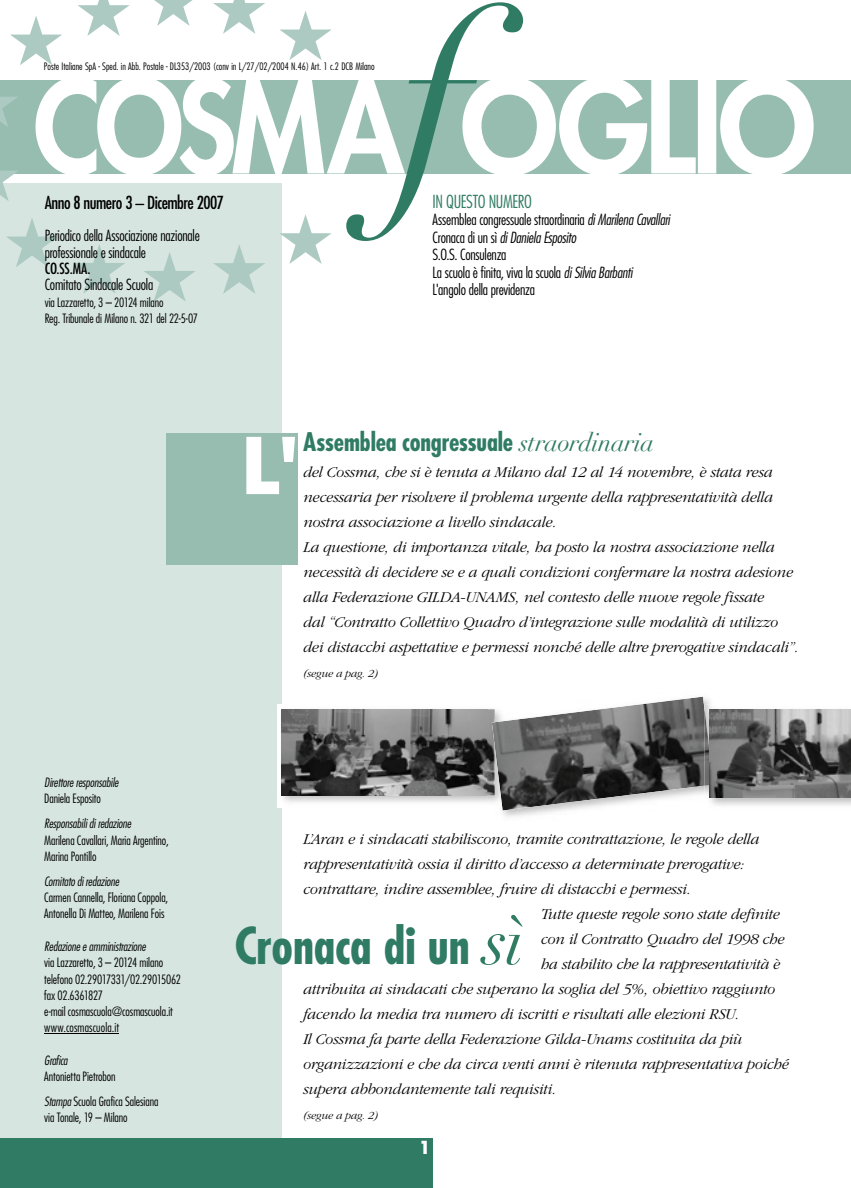
<style>
.page{position:relative;width:851px;height:1188px;background:#fff}
.page>*{position:absolute;margin:0;border:0;box-sizing:border-box;transform-origin:0 0}
.t1{font:700 condensed 49.5px "Futura Std";letter-spacing:-.005em;color:#307b63}
.t2{font:700 condensed 25px "Futura Std";letter-spacing:-.01em;color:#307b63}
.t3{font:condensed 17.5px "Futura Std";letter-spacing:-.03em;color:#000}
.t4{font:300 condensed 17.5px "Futura Std";letter-spacing:-.025em;color:#307b63}
.t5{font:700 17.5px "Futura Std";color:#fff}
.t6{font:italic 300 15.62px/25px "ITC Garamond Std";letter-spacing:-.015em;color:#000}
.t7{font:300 condensed 15px/17.5px "Futura Std";letter-spacing:-.015em;color:#000}
.t8{font:condensed 15px "Futura Std";color:#000}
.t9{font:300 condensed 12.5px/16.2px "Futura Std";letter-spacing:-.005em;color:#000}
.t10{font:italic 300 condensed 12.5px "Futura Std";letter-spacing:-.01em;color:#000}
.t11{font:italic 300 11.25px "ITC Garamond Std";letter-spacing:-.005em;color:#000}
.t12{font:300 condensed 10px "Futura Std";color:#000}
.s1{font-style:italic}
.s2{font-family:"Didot";font-weight:400;font-style:italic;font-stretch:normal}
.s3{font-family:"Didot";font-weight:400;font-style:italic;font-stretch:normal;font-size:68.25px}
</style>
<div class="page">
<div style="left:0;top:182px;width:282px;height:970px;background:#d6e5e0"></div>
<div style="left:0;top:80px;width:850px;height:93px;background:#97bdb1"></div>
<hr style="left:44px;top:1032px;width:75px;height:1px;background:#000">
<div style="left:166px;top:433px;width:132px;height:132px;background:#97bdb1"></div>
<div style="left:0;top:1137px;width:432px;height:50px;background:#307b63"></div>
<svg style="left:10px;top:16px;width:52px;height:49px"></svg>
<svg style="left:78px;top:0;width:52px;height:36px"></svg>
<svg style="left:154px;top:0;width:39px;height:26px"></svg>
<svg style="left:213px;top:0;width:52px;height:34px"></svg>
<svg style="left:280px;top:11px;width:51px;height:49px"></svg>
<svg style="left:0;top:97px;width:17px;height:30px"></svg>
<svg style="left:0;top:171px;width:19px;height:30px"></svg>
<svg style="left:6px;top:218px;width:52px;height:49px"></svg>
<svg style="left:74px;top:244px;width:51px;height:49px"></svg>
<svg style="left:144px;top:252px;width:51px;height:49px"></svg>
<svg style="left:213px;top:245px;width:52px;height:49px"></svg>
<svg style="left:280px;top:214px;width:51px;height:50px"></svg>
<svg style="left:35px;top:80px;width:311px;height:94px"></svg>
<svg style="left:346px;top:2px;width:177px;height:239px"></svg>
<svg style="left:462px;top:76px;width:351px;height:100px"></svg>
<img style="left:282px;top:795px;width:205px;height:7px">
<img style="left:277px;top:704px;width:5px;height:103px">
<img style="left:282px;top:709px;width:205px;height:86px">
<img style="left:487px;top:698px;width:223px;height:119px">
<img style="left:491px;top:696px;width:213px;height:114px">
<img style="left:704px;top:704px;width:146px;height:105px">
<img style="left:704px;top:709px;width:5px;height:76px">
<img style="left:709px;top:709px;width:141px;height:88px">
<svg style="left:246px;top:436px;width:49px;height:58px"></svg>
<p class="t12" style="left:44px;top:61px;width:332px">Poste Italiane SpA - Sped. in Abb. Postale - DL353/2003 (conv in L/27/02/2004 N.46) Art. 1 c.2 DCB Milano</p>
<p class="t3" style="left:45px;top:192px;width:181px">Anno 8 numero 3 – Dicembre 2007</p>
<p class="t7" style="left:45px;top:228px;width:156px;line-height:16.2px">Periodico della Associazione nazionale professionale e sindacale</p>
<p class="t8" style="left:45px;top:259px;width:47px">CO.SS.MA.</p>
<p class="t7" style="left:45px;top:276px;width:110px">Comitato Sindacale Scuola</p>
<p class="t9" style="left:45px;top:293px;width:155px;line-height:16.9px">via Lazzaretto, 3 – 20124 milano<br>Reg. Tribunale di Milano n. 321 del 22-5-07</p>
<p class="t4" style="left:432px;top:191px;width:101px">IN QUESTO NUMERO</p>
<p class="t7" style="left:432px;top:211px;width:239px">Assemblea congressuale straordinaria <span class="s1">di Marilena Cavallari </span>Cronaca di un sì <span class="s1">di Daniela Esposito<br></span>S.O.S. Consulenza<br>La scuola è finita, viva la scuola <span class="s1">di Silvia Barbanti<br></span>L'angolo della previdenza</p>
<p class="t10" style="left:44px;top:774px;width:76px">Direttore responsabile</p>
<p class="t9" style="left:44px;top:790px;width:58px">Daniela Esposito</p>
<p class="t10" style="left:44px;top:816px;width:88px">Responsabili di redazione</p>
<p class="t9" style="left:44px;top:831px;width:126px">Marilena Cavallari, Maria Argentino,<br>Marina Pontillo</p>
<p class="t10" style="left:44px;top:873px;width:76px">Comitato di redazione</p>
<p class="t9" style="left:44px;top:889px;width:125px">Carmen Cannella, Floriana Coppola,<br>Antonella Di Matteo, Marilena Fois</p>
<p class="t10" style="left:44px;top:938px;width:103px">Redazione e amministrazione</p>
<p class="t9" style="left:44px;top:954px;width:138px">via Lazzaretto, 3 – 20124 milano telefono 02.29017331/02.29015062 fax 02.6361827<br>e-mail cosmascuola@cosmascuola.it www.cosmascuola.it</p>
<p class="t10" style="left:44px;top:1052px;width:25px">Grafica</p>
<p class="t9" style="left:44px;top:1063px;width:116px;line-height:25px">Antonietta Pietrobon<br><span class="s1">Stampa</span> Scuola Grafica Salesiana</p>
<p class="t9" style="left:44px;top:1109px;width:85px">via Tonale, 19 – Milano</p>
<h2 class="t2" style="left:303px;top:426px;width:352px">Assemblea congressuale <span class="s2">straordinaria</span></h2>
<p class="t6" style="left:303px;top:459px;width:496px">del Cossma, che si è tenuta a Milano dal 12 al 14 novembre, è stata resa necessaria per risolvere il problema urgente della rappresentatività della nostra associazione a livello sindacale.<br>La questione, di importanza vitale, ha posto la nostra associazione nella necessità di decidere se e a quali condizioni confermare la nostra adesione alla Federazione GILDA-UNAMS, nel contesto delle nuove regole fissate<br>dal “Contratto Collettivo Quadro d’integrazione sulle modalità di utilizzo dei distacchi aspettative e permessi nonché delle altre prerogative sindacali”.</p>
<p class="t11" style="left:303px;top:666px;width:76px">(segue a pag. 2)</p>
<p class="t6" style="left:303px;top:826px;width:457px">L’Aran e i sindacati stabiliscono, tramite contrattazione, le regole della</p>
<p class="t6" style="left:303px;top:851px;width:443px">rappresentatività ossia il diritto d’accesso a determinate prerogative:</p>
<p class="t6" style="left:303px;top:876px;width:388px">contrattare, indire assemblee, fruire di distacchi e permessi.</p>
<p class="t6" style="left:540px;top:901px;width:240px">Tutte queste regole sono state definite</p>
<p class="t6" style="left:540px;top:926px;width:245px">con il Contratto Quadro del 1998 che</p>
<p class="t6" style="left:540px;top:951px;width:241px">ha stabilito che la rappresentatività è</p>
<p class="t6" style="left:303px;top:976px;width:473px">attribuita ai sindacati che superano la soglia del 5%, obiettivo raggiunto</p>
<p class="t6" style="left:303px;top:1001px;width:437px">facendo la media tra numero di iscritti e risultati alle elezioni RSU.</p>
<p class="t6" style="left:303px;top:1026px;width:440px">Il Cossma fa parte della Federazione Gilda-Unams costituita da più</p>
<p class="t6" style="left:303px;top:1051px;width:487px">organizzazioni e che da circa venti anni è ritenuta rappresentativa poiché</p>
<p class="t6" style="left:303px;top:1076px;width:254px">supera abbondantemente tali requisiti.</p>
<p class="t11" style="left:303px;top:1108px;width:76px">(segue a pag. 2)</p>
<h1 class="t1" style="left:235px;top:914px;width:291px">Cronaca di un <span class="s3">sì</span></h1>
<p class="t5" style="left:419px;top:1135px;width:14px">1</p>
</div>
